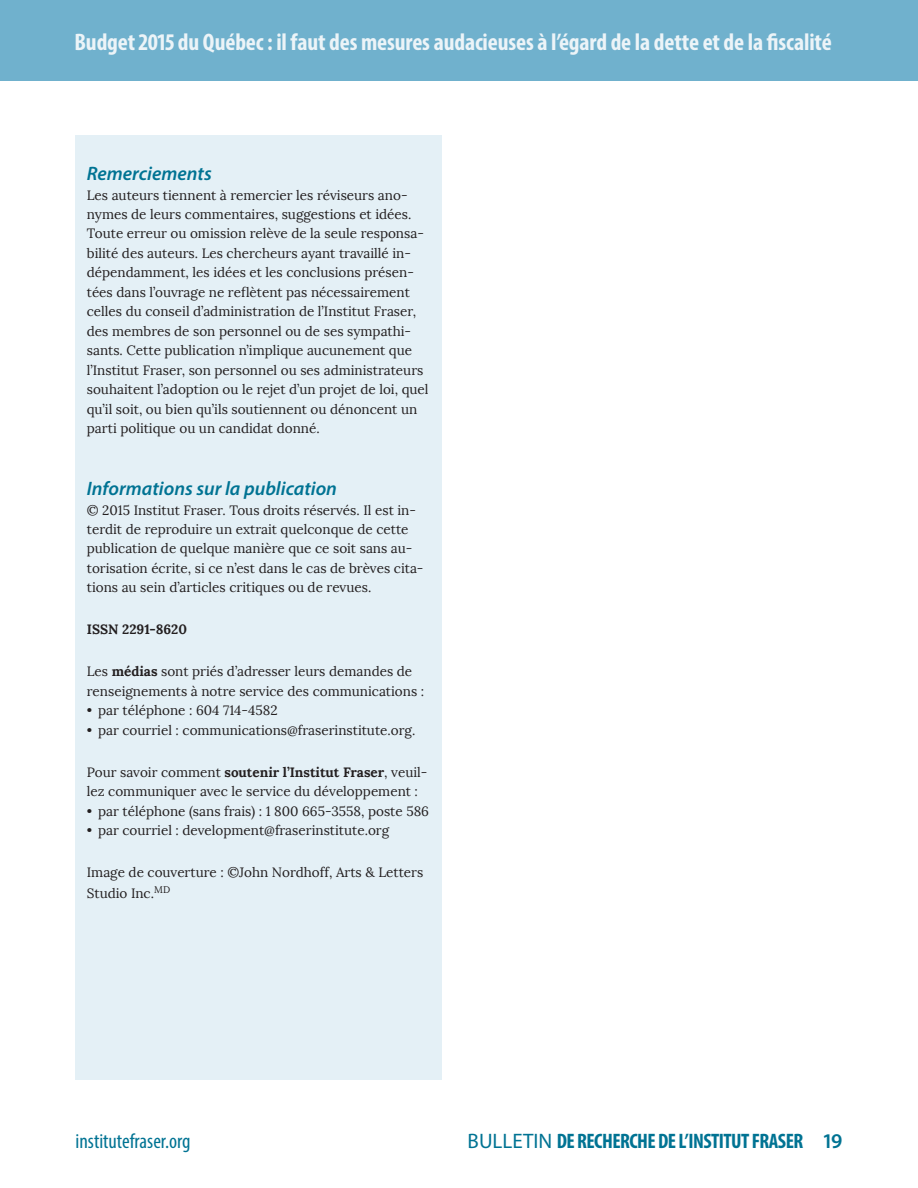
<style>
.page{position:relative;width:918px;height:1188px;background:#fff}
.page>*{position:absolute;margin:0;border:0;box-sizing:border-box;transform-origin:0 0}
.t1{font:700 condensed 24px "Myriad Pro";letter-spacing:-.005em;color:#ecf4f8}
.t2{font:700 condensed 21px "Myriad Pro";letter-spacing:-.025em;color:#007393}
.t3{font:condensed 21px "Myriad Pro";color:#007393}
.t4{font:italic 600 19.5px "Myriad Pro";color:#007393}
.t5{font:13.5px/19.5px "Lora";color:#231f20}
.t6{font:700 13.5px "Lora";color:#231f20}
.s1{font-weight:700}
.s2{font-weight:400;font-stretch:normal}
.s3{font-weight:600;font-stretch:normal}
</style>
<div class="page">
<div style="left:0;top:0;width:918px;height:81px;background:#70b1cd"></div>
<div style="left:76px;top:135px;width:366px;height:945px;background:#e4f0f6"></div>
<h1 class="t1" style="left:75px;top:27px;width:759px">Budget 2015 du Québec : il faut des mesures audacieuses à l’égard de la dette et de la fiscalité</h1>
<h3 class="t4" style="left:87px;top:161px;width:126px">Remerciements</h3>
<p class="t5" style="left:87px;top:185px;width:343px">Les auteurs tiennent à remercier les réviseurs ano&shy;nymes de leurs commentaires, suggestions et idées.<br>Toute erreur ou omission relève de la seule responsa&shy;bilité des auteurs. Les chercheurs ayant travaillé in&shy;dépendamment, les idées et les conclusions présen&shy;tées dans l’ouvrage ne reflètent pas nécessairement celles du conseil d’administration de l’Institut Fraser, des membres de son personnel ou de ses sympathi&shy;sants. Cette publication n’implique aucunement que l’Institut Fraser, son personnel ou ses administrateurs souhaitent l’adoption ou le rejet d’un projet de loi, quel qu’il soit, ou bien qu’ils soutiennent ou dénoncent un parti politique ou un candidat donné.</p>
<h3 class="t4" style="left:87px;top:476px;width:252px">Informations sur la publication</h3>
<p class="t5" style="left:87px;top:500px;width:338px">© 2015 Institut Fraser. Tous droits réservés. Il est in&shy;terdit de reproduire un extrait quelconque de cette publication de quelque manière que ce soit sans au&shy;torisation écrite, si ce n’est dans le cas de brèves cita&shy;tions au sein d’articles critiques ou de revues.</p>
<p class="t6" style="left:87px;top:621px;width:102px">ISSN 2291-8620</p>
<p class="t5" style="left:87px;top:662px;width:339px">Les <span class="s1">médias</span> sont priés d’adresser leurs demandes de renseignements à notre service des communications :</p>
<p class="t5" style="left:87px;top:701px;width:192px">• par téléphone : 604 714-4582</p>
<p class="t5" style="left:87px;top:721px;width:330px">• par courriel : communications@fraserinstitute.org.</p>
<p class="t5" style="left:87px;top:763px;width:342px">Pour savoir comment <span class="s1">soutenir l’Institut Fraser</span>, veuil&shy;lez communiquer avec le service du développement :</p>
<p class="t5" style="left:87px;top:802px;width:344px">• par téléphone (sans frais) : 1 800 665-3558, poste 586</p>
<p class="t5" style="left:87px;top:821px;width:304px">• par courriel : development@fraserinstitute.org</p>
<p class="t5" style="left:87px;top:862px;width:338px;line-height:21px">Image de couverture : ©John Nordhoff, Arts &amp; Letters<br>Studio Inc.<sup>MD</sup></p>
<h2 class="t3" style="left:76px;top:1128px;width:116px">institutefraser.org</h2>
<h2 class="t2" style="left:468px;top:1127px;width:376px"><span class="s2">BULLETIN</span> DE RECHERCHE DE L’INSTITUT FRASER <span class="s3">19</span></h2>
</div>
